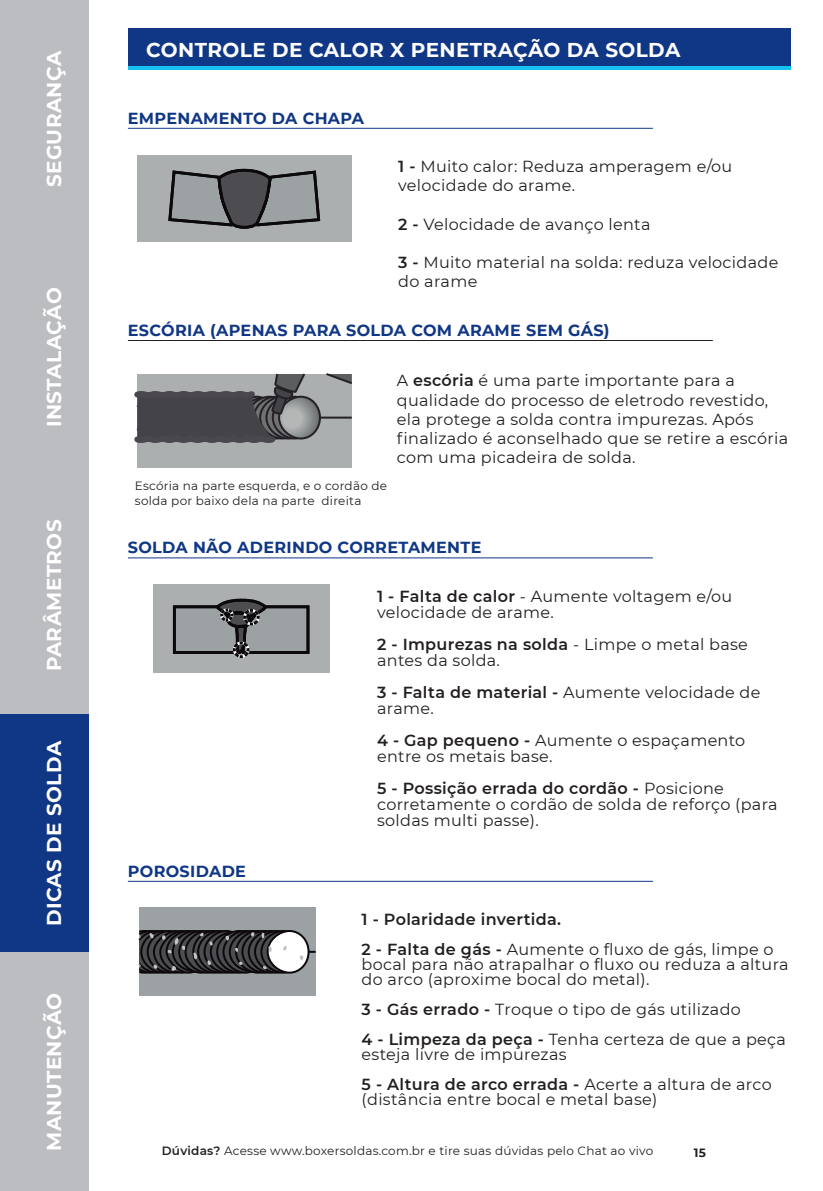
<style>
.page{position:relative;width:823px;height:1191px;background:#fff}
.page>*{position:absolute;margin:0;border:0;box-sizing:border-box;transform-origin:0 0}
.t1{font:700 20px "Montserrat";letter-spacing:.02em;color:#fff}
.t2{font:16px/19.2px "Montserrat";letter-spacing:.02em;color:#231f20}
.t3{font:700 16px "Montserrat";letter-spacing:.02em;color:#103785}
.t4{font:600 16px/30px "Montserrat";letter-spacing:.02em;color:#231f20}
.t5{font:12px/14.4px "Montserrat";letter-spacing:.02em;color:#231f20}
.t6{font:700 12px "Montserrat";color:#231f20}
.s1{font-weight:600}
.s2{font-weight:400}
</style>
<div class="page">
<div style="left:128px;top:28px;width:662px;height:42px;background:#103785"></div>
<hr style="left:128px;top:67px;width:662px;height:3px;background:#15c0f2">
<div style="left:137px;top:155px;width:214px;height:87px;background:#abafaf"></div>
<svg style="left:167px;top:127px;width:154px;height:102px"></svg>
<hr style="left:128px;top:128px;width:524px;height:1px;background:#103785">
<hr style="left:128px;top:557px;width:524px;height:1px;background:#103785">
<div style="left:153px;top:584px;width:176px;height:89px;background:#abafaf"></div>
<svg style="left:172px;top:598px;width:138px;height:60px"></svg>
<hr style="left:128px;top:881px;width:524px;height:1px;background:#103785">
<div style="left:139px;top:907px;width:176px;height:89px;background:#9ca2a3"></div>
<hr style="left:140px;top:950px;width:175px;height:2px;background:#0c090d">
<img style="left:267px;top:931px;width:41px;height:41px;border-radius:20px">
<div style="left:266px;top:930px;width:43px;height:43px;border:2px solid #0c090d;border-radius:50%"></div>
<svg style="left:138px;top:930px;width:166px;height:44px;background:#545356"></svg>
<hr style="left:128px;top:340px;width:584px;height:1px;background:#231f20">
<div style="left:137px;top:374px;width:214px;height:94px;background:#abafaf"></div>
<svg style="left:134px;top:373px;width:218px;height:73px"></svg>
<div style="left:0;top:0;width:88px;height:238px;background:#bcbdc0"></div>
<div style="left:0;top:238px;width:88px;height:238px;background:#bcbdc0"></div>
<div style="left:0;top:476px;width:88px;height:238px;background:#bcbdc0"></div>
<div style="left:0;top:714px;width:88px;height:238px;background:#103785"></div>
<div style="left:0;top:952px;width:88px;height:239px;background:#bcbdc0"></div>
<p class="t1" style="left:40px;top:187px;width:138px;rotate:-90deg">SEGURANÇA</p>
<p class="t1" style="left:40px;top:427px;width:141px;rotate:-90deg">INSTALAÇÃO</p>
<p class="t1" style="left:40px;top:671px;width:153px;rotate:-90deg">PARÂMETROS</p>
<p class="t1" style="left:40px;top:926px;width:187px;rotate:-90deg">DICAS DE SOLDA</p>
<p class="t1" style="left:40px;top:1150px;width:159px;rotate:-90deg">MANUTENÇÃO</p>
<p class="t1" style="left:146px;top:35px;width:535px">CONTROLE DE CALOR X PENETRAÇÃO DA SOLDA</p>
<p class="t3" style="left:128px;top:106px;width:237px">EMPENAMENTO DA CHAPA</p>
<p class="t2" style="left:398px;top:156px;width:335px"><span class="s1">1 -</span> Muito calor: Reduza amperagem e/ou velocidade do arame.</p>
<p class="t2" style="left:398px;top:214px;width:254px"><span class="s1">2 -</span> Velocidade de avanço lenta</p>
<p class="t2" style="left:398px;top:252px;width:381px"><span class="s1">3 -</span> Muito material na solda: reduza velocidade do arame</p>
<p class="t3" style="left:128px;top:318px;width:483px">ESCÓRIA (APENAS PARA SOLDA COM ARAME SEM GÁS)</p>
<p class="t2" style="left:397px;top:370px;width:392px">A <span class="s1">escória</span> é uma parte importante para a qualidade do processo de eletrodo revestido, ela protege a solda contra impurezas. Após finalizado é aconselhado que se retire a escória com uma picadeira de solda.</p>
<p class="t5" style="left:135px;top:478px;width:253px">Escória na parte esquerda, e o cordão de solda por baixo dela na parte direita</p>
<p class="t3" style="left:128px;top:536px;width:355px">SOLDA NÃO ADERINDO CORRETAMENTE</p>
<p class="t3" style="left:128px;top:859px;width:119px">POROSIDADE</p>
<p class="t2" style="left:377px;top:587px;width:356px;line-height:16px"><span class="s1">1 - Falta de calor</span> - Aumente voltagem e/ou velocidade de arame.</p>
<p class="t2" style="left:377px;top:635px;width:372px;line-height:16px"><span class="s1">2 - Impurezas na solda</span> - Limpe o metal base antes da solda.</p>
<p class="t2" style="left:377px;top:683px;width:384px;line-height:16px"><span class="s1">3 - Falta de material -</span> Aumente velocidade de arame.</p>
<p class="t2" style="left:377px;top:731px;width:369px;line-height:16px"><span class="s1">4 - Gap pequeno -</span> Aumente o espaçamento entre os metais base.</p>
<p class="t2" style="left:377px;top:779px;width:402px;line-height:16px"><span class="s1">5 - Possição errada do cordão -</span> Posicione corretamente o cordão de solda de reforço (para soldas multi passe).</p>
<p class="t4" style="left:361px;top:903px;width:413px">1 - Polaridade invertida.<br>2 - Falta de gás - <span class="s2">Aumente o fluxo de gás, limpe o</span></p>
<p class="t2" style="left:361px;top:956px;width:428px;line-height:15px">bocal para não atrapalhar o fluxo ou reduza a altura do arco (aproxime bocal do metal).</p>
<p class="t2" style="left:361px;top:993px;width:425px;line-height:30px"><span class="s1">3 - Gás errado -</span> Troque o tipo de gás utilizado<br><span class="s1">4 - Limpeza da peça -</span> Tenha certeza de que a peça</p>
<p class="t2" style="left:361px;top:1038px;width:411px;line-height:30px">esteja livre de impurezas<br><span class="s1">5 - Altura de arco errada -</span> Acerte a altura de arco</p>
<p class="t2" style="left:361px;top:1089px;width:297px">(distância entre bocal e metal base)</p>
<p class="t5" style="left:162px;top:1143px;width:492px"><span class="s1">Dúvidas?</span> Acesse www.boxersoldas.com.br e tire suas dúvidas pelo Chat ao vivo</p>
<p class="t6" style="left:693px;top:1143px;width:14px">15</p>
</div>
